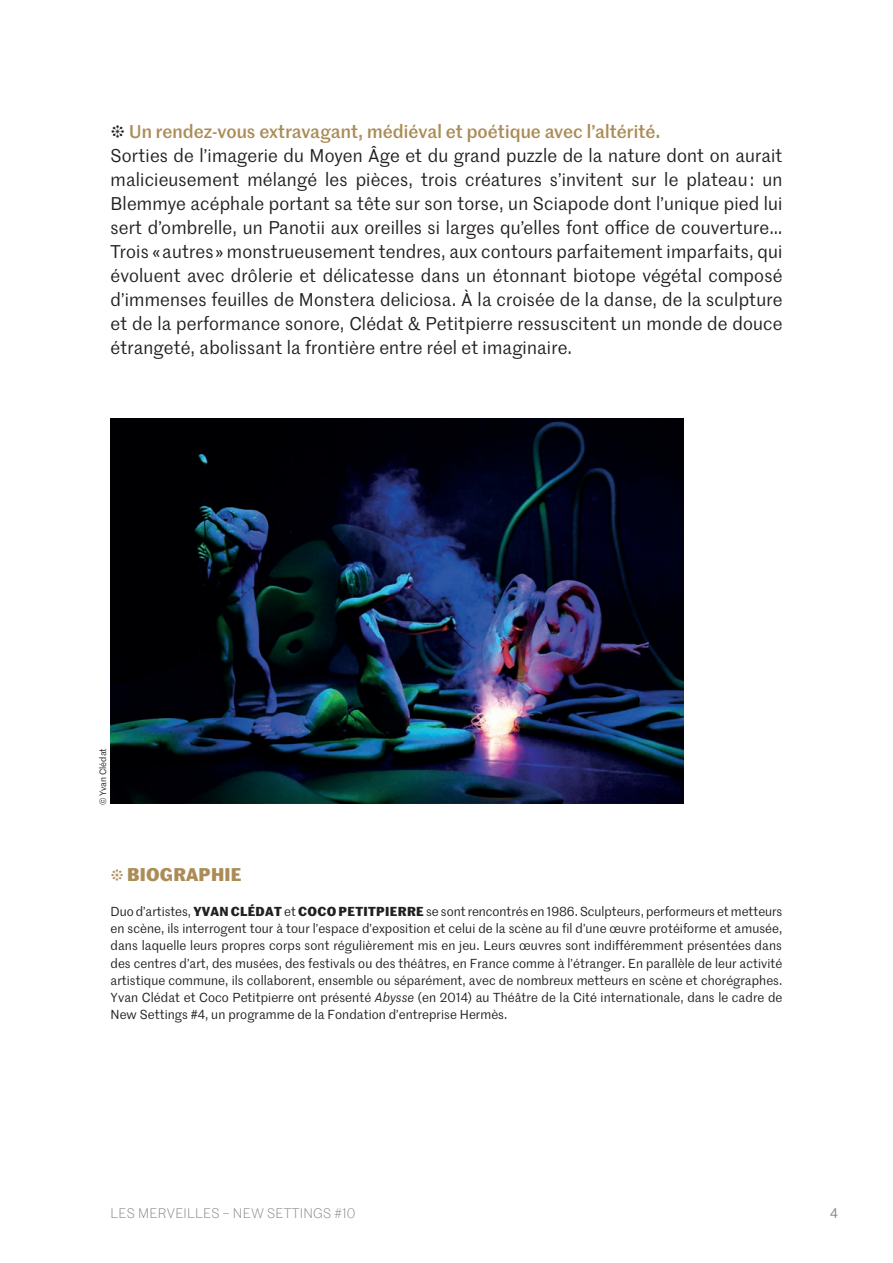
<style>
.page{position:relative;width:893px;height:1263px;background:#fff}
.page>*{position:absolute;margin:0;border:0;box-sizing:border-box;transform-origin:0 0}
.t1{font:18px/24px "Marr Sans";letter-spacing:.01em;color:#231f20}
.t2{font:700 18px "Marr Sans";letter-spacing:.01em;color:#ab8c57}
.t3{font:300 13.5px "Marr Sans";letter-spacing:.02em;color:#808285}
.t4{font:13.5px "Marr Sans";color:#808285}
.t5{font:12.75px/17.2px "Marr Sans";letter-spacing:.005em;color:#231f20;text-align:justify}
.t6{font:9px "Marr Sans";color:#231f20}
.s1{font-family:"Bely Display"}
.s2{font-weight:500;color:#ab8c57}
.s3{font-family:"Bely Display";font-weight:400;font-size:16.5px}
.s4{font-weight:700}
.s5{font-style:italic}
</style>
<div class="page">
<img style="left:111px;top:419px;width:572px;height:384px">
<p class="t1" style="left:111px;top:119px;width:673px"><span class="s1">n</span> <span class="s2">Un rendez-vous extravagant, médiéval et poétique avec l’altérité.<br></span>Sorties de l’imagerie du Moyen Âge et du grand puzzle de la nature dont on aurait malicieusement mélangé les pièces, trois créatures s’invitent sur le plateau : un Blemmye acéphale portant sa tête sur son torse, un Sciapode dont l’unique pied lui sert d’ombrelle, un Panotii aux oreilles si larges qu’elles font office de couverture… Trois « autres » monstrueusement tendres, aux contours parfaitement imparfaits, qui évoluent avec drôlerie et délicatesse dans un étonnant biotope végétal composé d’immenses feuilles de Monstera deliciosa. À la croisée de la danse, de la sculpture et de la performance sonore, Clédat &amp; Petitpierre ressuscitent un monde de douce étrangeté, abolissant la frontière entre réel et imaginaire.</p>
<p class="t6" style="left:97px;top:804px;width:58px;rotate:-90deg">© Yvan Clédat</p>
<p class="t2" style="left:111px;top:861px;width:133px"><span class="s3">n</span> BIOGRAPHIE</p>
<p class="t5" style="left:111px;top:902px;width:673px">Duo d’artistes, <span class="s4">YVAN CLÉDAT</span> et <span class="s4">COCO PETITPIERRE</span> se sont rencontrés en 1986. Sculpteurs, performeurs et metteurs en scène, ils interrogent tour à tour l’espace d’exposition et celui de la scène au fil d’une œuvre protéiforme et amusée, dans laquelle leurs propres corps sont régulièrement mis en jeu. Leurs œuvres sont indifféremment présentées dans des centres d’art, des musées, des festivals ou des théâtres, en France comme à l’étranger. En parallèle de leur activité artistique commune, ils collaborent, ensemble ou séparément, avec de nombreux metteurs en scène et chorégraphes.<br>Yvan Clédat et Coco Petitpierre ont présenté <span class="s5">Abysse</span> (en 2014) au Théâtre de la Cité internationale, dans le cadre de New Settings #4, un programme de la Fondation d’entreprise Hermès.</p>
<p class="t3" style="left:111px;top:1204px;width:246px">LES MERVEILLES – NEW SETTINGS #10</p>
<p class="t4" style="left:830px;top:1204px;width:9px">4</p>
</div>
